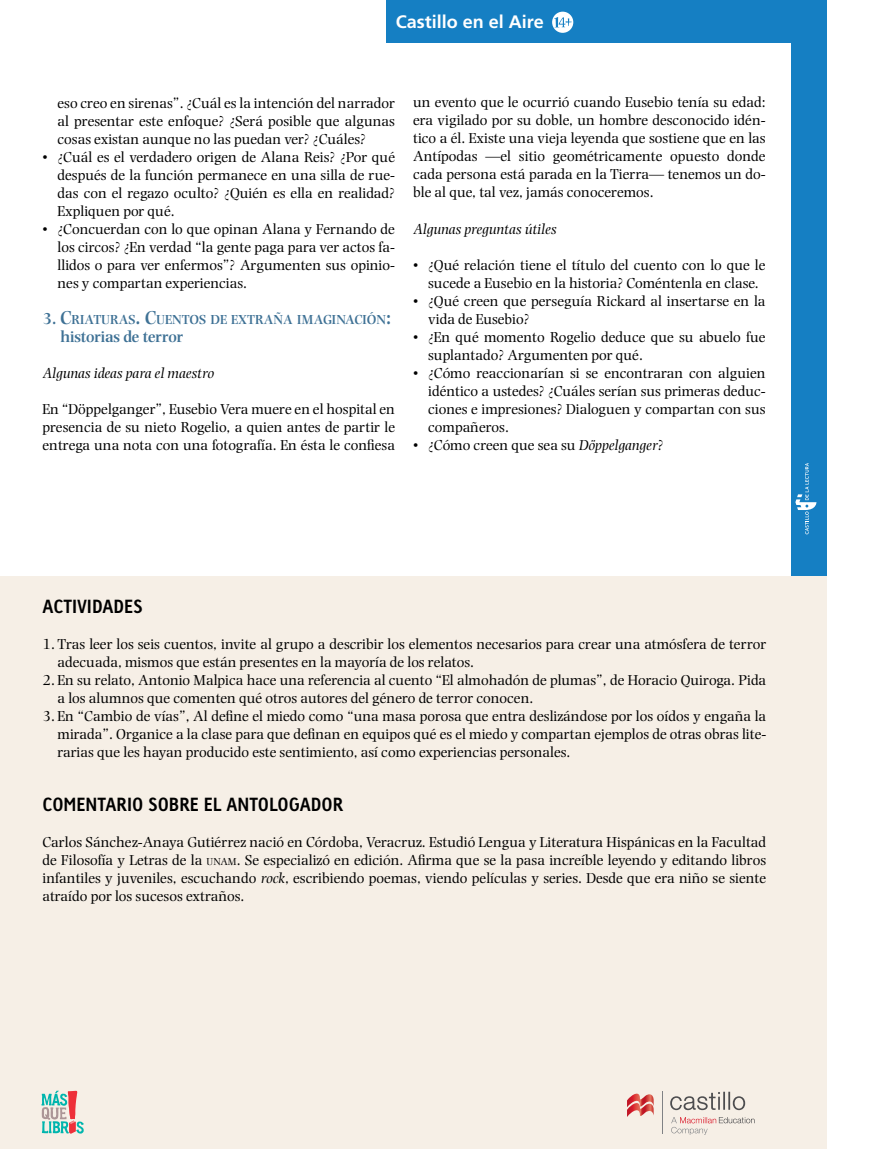
<style>
.page{position:relative;width:872px;height:1149px;background:#fff}
.page>*{position:absolute;margin:0;border:0;box-sizing:border-box;transform-origin:0 0}
.t1{font:700 18px "Linotype Tetria";color:#000}
.t2{font:700 18px "Frutiger CE";color:#fff}
.t3{font:600 16.5px "Photina";color:#3e7195}
.t4{font:15px/18px "Photina";color:#000;text-align:justify}
.t5{font:italic 15px "Photina";color:#000}
.t6{font:600 13.65px "Photina";color:#3e7195}
.s1{font-size:16.5px}
.s2{font-size:19.5px}
.s3{font-style:italic}
.s4{font-size:10.5px}
</style>
<div class="page">
<div style="left:0;top:575px;width:826px;height:573px;background:#f6efe6"></div>
<div style="left:791px;top:0;width:35px;height:575px;background:#157fc3"></div>
<div style="left:387px;top:0;width:404px;height:43px;background:#157fc3"></div>
<svg style="left:795px;top:463px;width:21px;height:71px"></svg>
<svg style="left:627px;top:1093px;width:26px;height:24px"></svg>
<hr style="left:662px;top:1090px;width:1px;height:42px;background:#808285">
<svg style="left:670px;top:1091px;width:75px;height:18px"></svg>
<svg style="left:671px;top:1117px;width:83px;height:17px"></svg>
<svg style="left:41px;top:1090px;width:43px;height:43px"></svg>
<div style="left:552px;top:12px;width:21px;height:21px;background:#fff;border-radius:50%"></div>
<svg style="left:554px;top:17px;width:18px;height:10px"></svg>
<p class="t2" style="left:396px;top:11px;width:150px">Castillo en el Aire</p>
<p class="t4" style="left:58px;top:94px;width:339px">eso creo en sirenas”. ¿Cuál es la intención del narrador al presentar este enfoque? ¿Será posible que algunas cosas existan aunque no las puedan ver? ¿Cuáles?</p>
<p class="t4" style="left:58px;top:148px;width:339px;text-indent:-15px">• ¿Cuál es el verdadero origen de Alana Reis? ¿Por qué después de la función permanece en una silla de rue&shy;das con el regazo oculto? ¿Quién es ella en realidad?<br>Expliquen por qué.</p>
<p class="t4" style="left:58px;top:220px;width:339px;text-indent:-15px">• ¿Concuerdan con lo que opinan Alana y Fernando de los circos? ¿En verdad “la gente paga para ver actos fa&shy;llidos o para ver enfermos”? Argumenten sus opinio&shy;nes y compartan experiencias.</p>
<p class="t6" style="left:43px;top:312px;width:350px"><span class="s1">3.</span> <span class="s2">C</span>RIATURAS<span class="s2">. C</span>UENTOS DE EXTRAÑA IMAGINACIÓN<span class="s2">:</span></p>
<p class="t3" style="left:61px;top:327px;width:124px">historias de terror</p>
<p class="t5" style="left:43px;top:365px;width:173px">Algunas ideas para el maestro</p>
<p class="t4" style="left:43px;top:400px;width:354px">En “Döppelganger”, Eusebio Vera muere en el hospital en presencia de su nieto Rogelio, a quien antes de partir le entrega una nota con una fotografía. En ésta le confiesa</p>
<p class="t4" style="left:413px;top:93px;width:354px">un evento que le ocurrió cuando Eusebio tenía su edad: era vigilado por su doble, un hombre desconocido idén&shy;tico a él. Existe una vieja leyenda que sostiene que en las Antípodas —el sitio geométricamente opuesto donde cada persona está parada en la Tierra— tenemos un do&shy;ble al que, tal vez, jamás conoceremos.</p>
<p class="t5" style="left:413px;top:221px;width:145px">Algunas preguntas útiles</p>
<p class="t4" style="left:413px;top:256px;width:354px;text-align:center">• ¿Qué relación tiene el título del cuento con lo que le sucede a Eusebio en la historia? Coméntenla en clase.</p>
<p class="t4" style="left:428px;top:292px;width:339px;text-indent:-15px">• ¿Qué creen que perseguía Rickard al insertarse en la vida de Eusebio?</p>
<p class="t4" style="left:428px;top:328px;width:339px;text-indent:-15px">• ¿En qué momento Rogelio deduce que su abuelo fue suplantado? Argumenten por qué.</p>
<p class="t4" style="left:428px;top:364px;width:339px;text-indent:-15px">• ¿Cómo reaccionarían si se encontraran con alguien idéntico a ustedes? ¿Cuáles serían sus primeras deduc&shy;ciones e impresiones? Dialoguen y compartan con sus compañeros.</p>
<p class="t4" style="left:413px;top:436px;width:252px">• ¿Cómo creen que sea su <span class="s3">Döppelganger</span>?</p>
<p class="t1" style="left:43px;top:594px;width:102px">ACTIVIDADES</p>
<p class="t4" style="left:58px;top:634px;width:710px;text-indent:-15px">1. Tras leer los seis cuentos, invite al grupo a describir los elementos necesarios para crear una atmósfera de terror adecuada, mismos que están presentes en la mayoría de los relatos.</p>
<p class="t4" style="left:58px;top:670px;width:710px;text-indent:-15px">2. En su relato, Antonio Malpica hace una referencia al cuento “El almohadón de plumas”, de Horacio Quiroga. Pida a los alumnos que comenten qué otros autores del género de terror conocen.</p>
<p class="t4" style="left:58px;top:706px;width:710px;text-indent:-15px">3. En “Cambio de vías”, Al define el miedo como “una masa porosa que entra deslizándose por los oídos y engaña la mirada”. Organice a la clase para que definan en equipos qué es el miedo y compartan ejemplos de otras obras lite&shy;rarias que les hayan producido este sentimiento, así como experiencias personales.</p>
<p class="t1" style="left:43px;top:792px;width:302px">COMENTARIO SOBRE EL ANTOLOGADOR</p>
<p class="t4" style="left:43px;top:832px;width:725px">Carlos Sánchez-Anaya Gutiérrez nació en Córdoba, Veracruz. Estudió Lengua y Literatura Hispánicas en la Facultad de Filosofía y Letras de la <span class="s4">UNAM</span>. Se especializó en edición. Afirma que se la pasa increíble leyendo y editando libros infantiles y juveniles, escuchando <span class="s3">rock</span>, escribiendo poemas, viendo películas y series. Desde que era niño se siente atraído por los sucesos extraños.</p>
</div>
